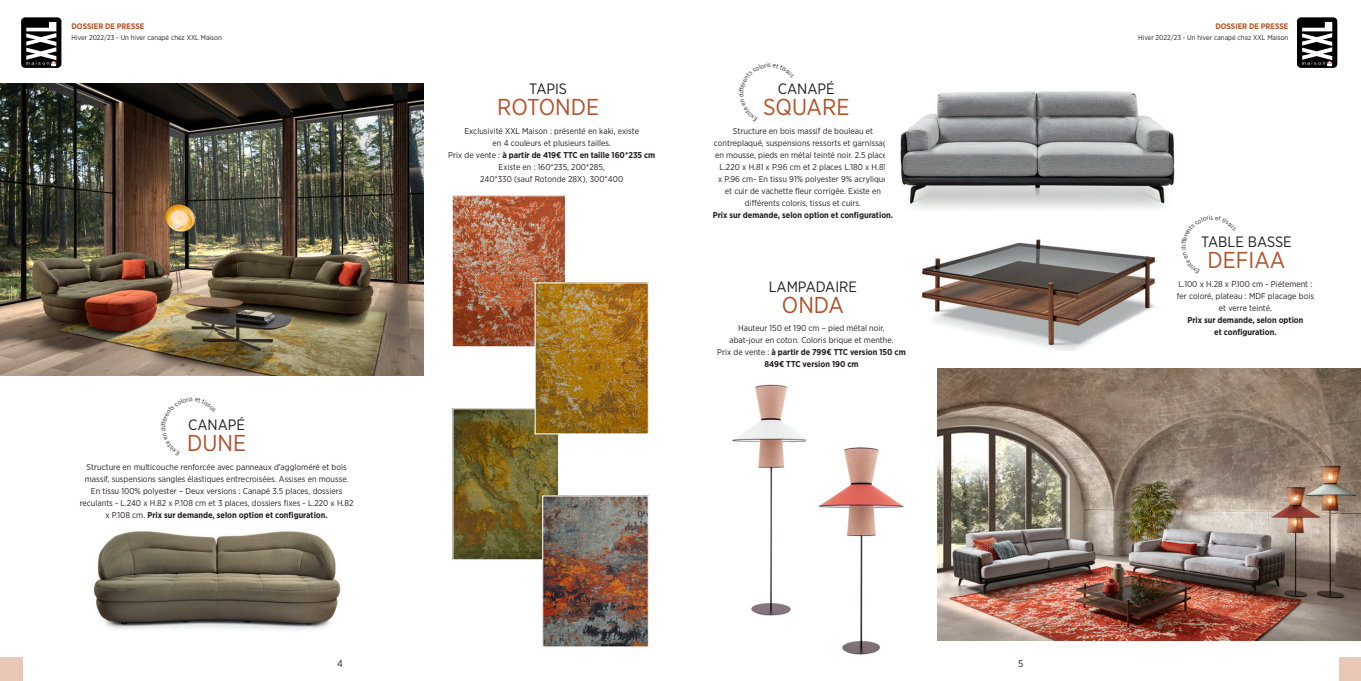
<style>
.page{position:relative;width:1361px;height:681px;background:#fff}
.page>*{position:absolute;margin:0;border:0;box-sizing:border-box;transform-origin:0 0}
.t1{font:23px "Gotham Narrow";color:#b1502a}
.t2{font:15px "Gotham Narrow";color:#231f20}
.t3{font:10px "Gotham Narrow";color:#231f20}
.t4{font:8.5px/12px "Gotham Narrow";color:#231f20;text-align:center}
.t5{font:700 8.5px "Gotham Narrow";color:#231f20}
.t6{font:700 8px "Gotham Narrow";color:#b1502a}
.t7{font:7px "Gotham Narrow";color:#231f20}
.s1{font-weight:700}
</style>
<div class="page">
<div style="left:1296px;top:17px;width:41px;height:51px;background:#ececec;border-radius:4px"></div>
<div style="left:1297px;top:17px;width:40px;height:51px;background:#000001;border-radius:4px"></div>
<svg style="left:1302px;top:22px;width:30px;height:45px"></svg>
<svg style="left:21px;top:17px;width:41px;height:51px"></svg>
<div style="left:21px;top:17px;width:40px;height:51px;background:#000001;border-radius:4px"></div>
<svg style="left:26px;top:22px;width:30px;height:45px"></svg>
<img style="left:93px;top:531px;width:248px;height:99px">
<img style="left:0;top:84px;width:423px;height:291px">
<img style="left:937px;top:369px;width:424px;height:271px">
<img style="left:454px;top:410px;width:103px;height:148px">
<div style="left:452px;top:408px;width:107px;height:152px;border:1px solid #fff"></div>
<img style="left:454px;top:197px;width:110px;height:148px">
<div style="left:452px;top:195px;width:114px;height:152px;border:1px solid #fff"></div>
<img style="left:536px;top:284px;width:111px;height:148px">
<div style="left:534px;top:282px;width:115px;height:152px;border:1px solid #fff"></div>
<img style="left:544px;top:497px;width:103px;height:148px">
<div style="left:542px;top:495px;width:107px;height:152px;border:1px solid #fff"></div>
<img style="left:732px;top:384px;width:74px;height:232px">
<img style="left:818px;top:447px;width:86px;height:208px">
<img style="left:921px;top:239px;width:235px;height:111px">
<img style="left:900px;top:91px;width:275px;height:118px">
<div style="left:0;top:656px;width:22px;height:24px;background:#e7c9b6"></div>
<div style="left:1339px;top:656px;width:22px;height:24px;background:#e7c9b6"></div>
<p class="t6" style="left:72px;top:21px;width:74px">DOSSIER DE PRESSE</p>
<p class="t7" style="left:72px;top:33px;width:152px">Hiver 2022/23 - Un hiver canapé chez XXL Maison</p>
<p class="t2" style="left:188px;top:415px;width:58px">CANAPÉ</p>
<p class="t1" style="left:187px;top:428px;width:61px">DUNE</p>
<p class="t4" style="left:80px;top:460px;width:275px">Structure en multicouche renforcée avec panneaux d’aggloméré et bois massif, suspensions sangles élastiques entrecroisées. Assises en mousse.<br>En tissu 100% polyester – Deux versions : Canapé 3.5 places, dossiers reculants - L.240 x H.82 x P.108 cm et 3 places, dossiers fixes - L.220 x H.82 x P.108 cm. <span class="s1">Prix sur demande, selon option et configuration.</span></p>
<p class="t2" style="left:529px;top:80px;width:39px">TAPIS</p>
<p class="t1" style="left:497px;top:93px;width:103px">ROTONDE</p>
<p class="t4" style="left:448px;top:125px;width:209px">Exclusivité XXL Maison : présenté en kaki, existe<br>en 4 couleurs et plusieurs tailles.<br>Prix de vente : <span class="s1">à partir de 419€ TTC en taille 160*235 cm </span>Existe en : 160*235, 200*285,<br>240*330 (sauf Rotonde 28X), 300*400</p>
<p class="t2" style="left:778px;top:80px;width:58px">CANAPÉ</p>
<p class="t1" style="left:763px;top:93px;width:88px">SQUARE</p>
<p class="t4" style="left:713px;top:125px;width:182px">Structure en bois massif de bouleau et contreplaqué, suspensions ressorts et garnissage en mousse, pieds en métal teinté noir. 2.5 places L.220 x H.81 x P.96 cm et 2 places L.180 x H.81<br>x P.96 cm- En tissu 91% polyester 9% acrylique<br>et cuir de vachette fleur corrigée. Existe en différents coloris, tissus et cuirs.<br><span class="s1">Prix sur demande, selon option et configuration.</span></p>
<p class="t2" style="left:769px;top:277px;width:90px">LAMPADAIRE</p>
<p class="t1" style="left:782px;top:290px;width:64px">ONDA</p>
<p class="t4" style="left:717px;top:322px;width:190px">Hauteur 150 et 190 cm – pied métal noir,<br>abat-jour en coton. Coloris brique et menthe.<br>Prix de vente : <span class="s1">à partir de 799€ TTC version 150 cm</span></p>
<p class="t5" style="left:764px;top:359px;width:96px">849€ TTC version 190 cm</p>
<p class="t3" style="left:337px;top:657px;width:7px">4</p>
<p class="t3" style="left:1018px;top:657px;width:7px">5</p>
<p class="t6" style="left:1215px;top:21px;width:74px">DOSSIER DE PRESSE</p>
<p class="t7" style="left:1138px;top:33px;width:152px">Hiver 2022/23 - Un hiver canapé chez XXL Maison</p>
<p class="t2" style="left:1201px;top:232px;width:92px">TABLE BASSE</p>
<p class="t1" style="left:1207px;top:246px;width:79px">DEFIAA</p>
<p class="t4" style="left:1177px;top:277px;width:139px">L.100 x H.28 x P.100 cm - Piétement : fer coloré, plateau : MDF placage bois et verre teinté.<br><span class="s1">Prix sur demande, selon option<br>et configuration.</span></p>
</div>
